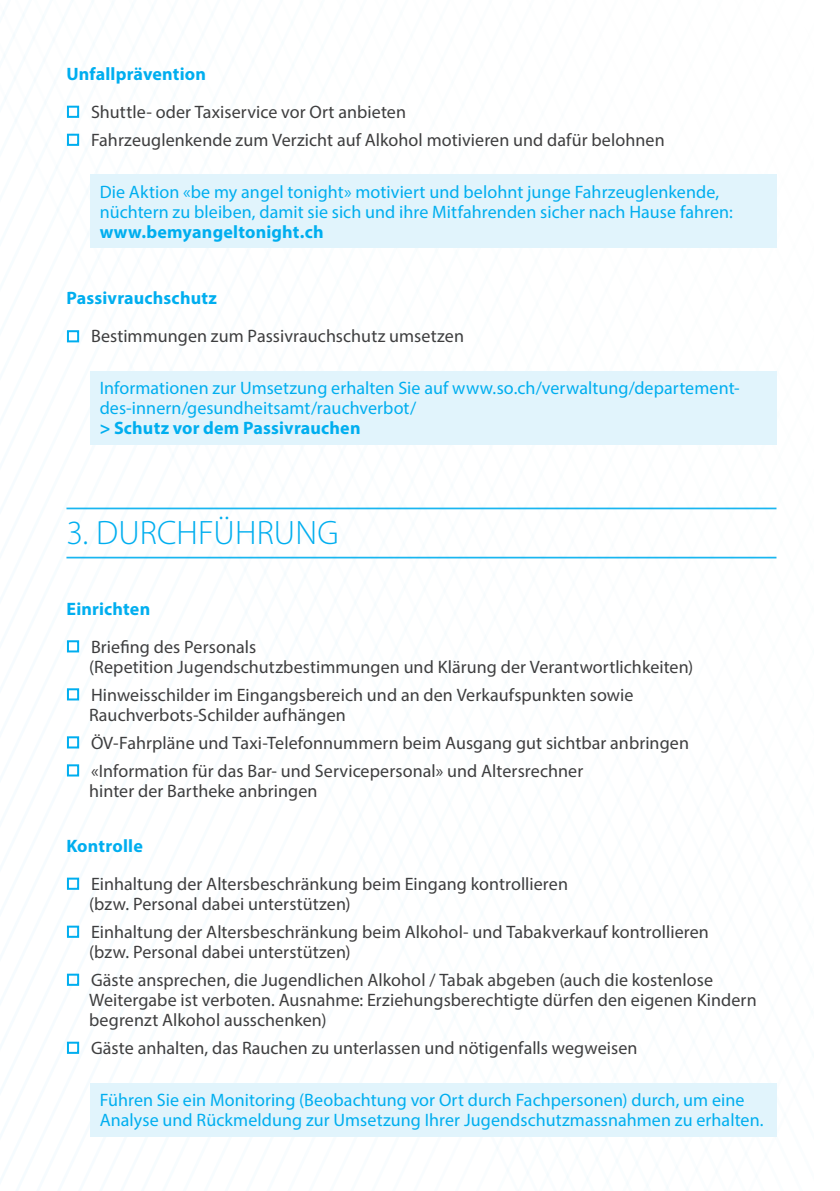
<style>
.page{position:relative;width:840px;height:1191px;background:#fff}
.page>*{position:absolute;margin:0;border:0;box-sizing:border-box;transform-origin:0 0}
.t1{font:300 34px "Myriad Pro";letter-spacing:.005em;color:#00aeef}
.t2{font:18px/20px "Myriad Pro";letter-spacing:.005em;color:#3e3e3f}
.t3{font:18px/20px "Myriad Pro";letter-spacing:.005em;color:#00aeef}
.t4{font:700 18px "Myriad Pro";letter-spacing:.01em;color:#00aeef}
.s1{color:#00aeef}
</style>
<div class="page">
<div style="left:90px;top:174px;width:686px;height:74px;background:#e1f4fc"></div>
<div style="left:90px;top:371px;width:686px;height:74px;background:#e1f4fc"></div>
<hr style="left:66px;top:557px;width:710px;height:1px;background:#00aeef">
<hr style="left:66px;top:507px;width:710px;height:2px;background:#00aeef">
<div style="left:90px;top:1082px;width:686px;height:54px;background:#e1f4fc"></div>
<p class="t4" style="left:66px;top:62px;width:141px">Unfallprävention</p>
<p class="t2" style="left:66px;top:102px;width:341px"><span class="s1">■</span> Shuttle- oder Taxiservice vor Ort anbieten</p>
<p class="t2" style="left:66px;top:130px;width:599px"><span class="s1">■</span> Fahrzeuglenkende zum Verzicht auf Alkohol motivieren und dafür belohnen</p>
<p class="t3" style="left:100px;top:182px;width:634px">Die Aktion «be my angel tonight» motiviert und belohnt junge Fahrzeuglenkende, nüchtern zu bleiben, damit sie sich und ihre Mitfahrenden sicher nach Hause fahren:</p>
<p class="t4" style="left:100px;top:220px;width:225px">www.bemyangeltonight.ch</p>
<p class="t4" style="left:66px;top:287px;width:152px">Passivrauchschutz</p>
<p class="t2" style="left:66px;top:326px;width:399px"><span class="s1">■</span> Bestimmungen zum Passivrauchschutz umsetzen</p>
<p class="t3" style="left:100px;top:378px;width:641px">Informationen zur Umsetzung erhalten Sie auf www.so.ch/verwaltung/departement&shy;des-innern/gesundheitsamt/rauchverbot/</p>
<p class="t4" style="left:100px;top:416px;width:262px">&gt; Schutz vor dem Passivrauchen</p>
<h1 class="t1" style="left:66px;top:512px;width:273px">3. DURCHFÜHRUNG</h1>
<p class="t4" style="left:66px;top:596px;width:85px">Einrichten</p>
<p class="t2" style="left:89px;top:636px;width:605px;text-indent:-23px"><span class="s1">■</span> Briefing des Personals<br>(Repetition Jugendschutzbestimmungen und Klärung der Verantwortlichkeiten)</p>
<p class="t2" style="left:89px;top:684px;width:545px;text-indent:-23px"><span class="s1">■</span> Hinweisschilder im Eingangsbereich und an den Verkaufspunkten sowie<br>Rauchverbots-Schilder aufhängen</p>
<p class="t2" style="left:66px;top:732px;width:623px"><span class="s1">■</span> ÖV-Fahrpläne und Taxi-Telefonnummern beim Ausgang gut sichtbar anbringen</p>
<p class="t2" style="left:89px;top:760px;width:495px;text-indent:-23px"><span class="s1">■</span> «Information für das Bar- und Servicepersonal» und Altersrechner hinter der Bartheke anbringen</p>
<p class="t4" style="left:66px;top:834px;width:78px">Kontrolle</p>
<p class="t2" style="left:89px;top:873px;width:480px;text-indent:-23px"><span class="s1">■</span> Einhaltung der Altersbeschränkung beim Eingang kontrollieren (bzw. Personal dabei unterstützen)</p>
<p class="t2" style="left:89px;top:921px;width:620px;text-indent:-23px"><span class="s1">■</span> Einhaltung der Altersbeschränkung beim Alkohol- und Tabakverkauf kontrollieren (bzw. Personal dabei unterstützen)</p>
<p class="t2" style="left:89px;top:969px;width:668px;text-indent:-23px"><span class="s1">■</span> Gäste ansprechen, die Jugendlichen Alkohol / Tabak abgeben (auch die kostenlose<br>Weitergabe ist verboten. Ausnahme: Erziehungsberechtigte dürfen den eigenen Kindern begrenzt Alkohol ausschenken)</p>
<p class="t2" style="left:66px;top:1037px;width:572px"><span class="s1">■</span> Gäste anhalten, das Rauchen zu unterlassen und nötigenfalls wegweisen</p>
<p class="t3" style="left:100px;top:1090px;width:665px">Führen Sie ein Monitoring (Beobachtung vor Ort durch Fachpersonen) durch, um eine<br>Analyse und Rückmeldung zur Umsetzung Ihrer Jugendschutzmassnahmen zu erhalten.</p>
</div>
